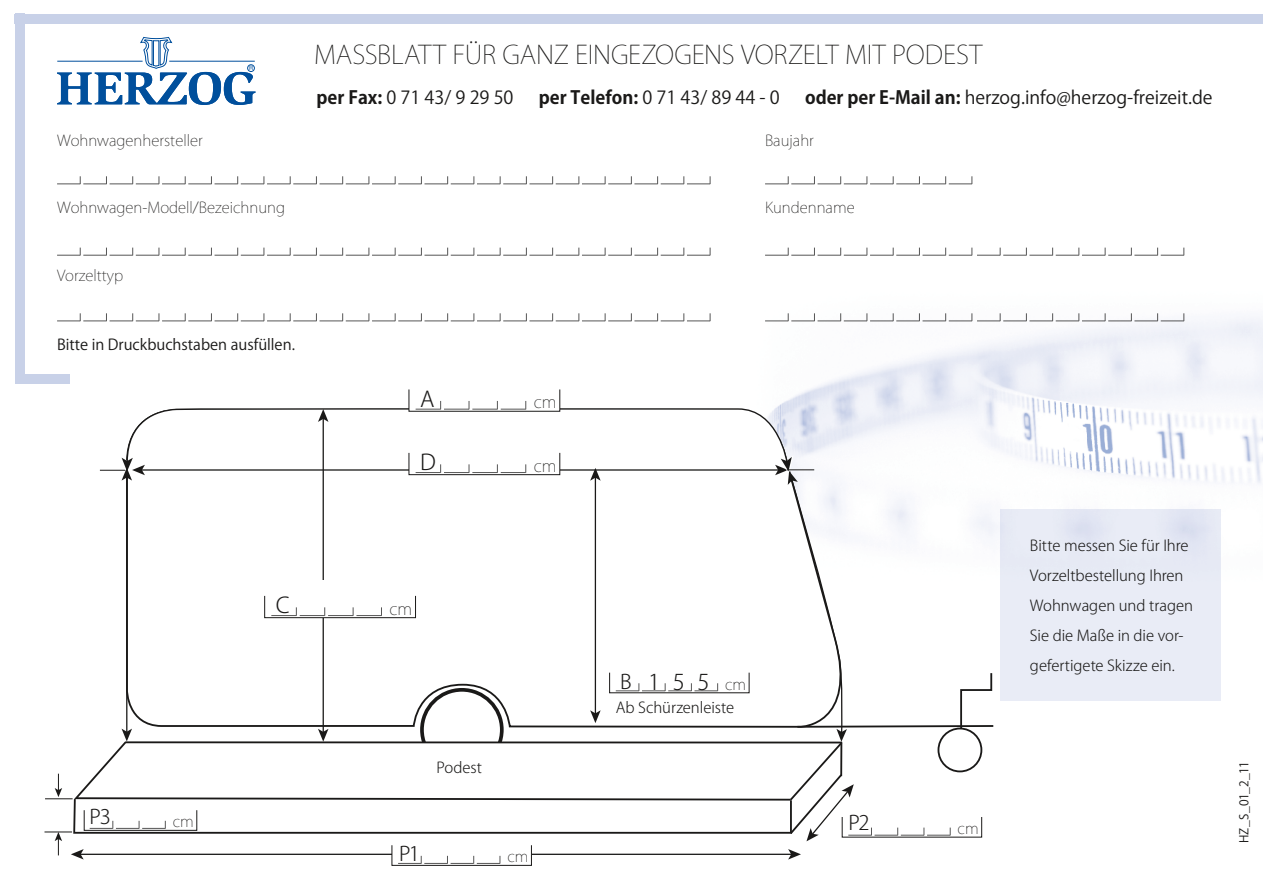
<style>
.page{position:relative;width:1263px;height:893px;background:#fff}
.page>*{position:absolute;margin:0;border:0;box-sizing:border-box;transform-origin:0 0}
.t1{font:200 25.5px "Koz Go Pro";letter-spacing:-.01em;color:#1a1918}
.t2{font:300 21.6px "Koz Go Pro";color:#1a1918}
.t3{font:300 19.95px "Koz Go Pro";color:#1a1918}
.t4{font:18px "Koz Go Pro";color:#1a1918}
.t5{font:200 16.2px "Koz Go Pro";color:#1a1918}
.t6{font:300 15px/30px "Koz Go Pro";letter-spacing:-.005em;color:#1a1918}
.t7{font:200 15px "Koz Go Pro";color:#1a1918}
.t8{font:15px "Koz Go Pro";color:#1a1918}
.t9{font:12px "Koz Go Std";color:#1a1918}
.t10{font:5.85px "Helvetica Neue";color:#004f9c}
.s1{font-weight:700}
.s2{font-size:19.95px}
.s3{font-weight:200;font-size:15px}
</style>
<div class="page">
<div style="left:15px;top:374px;width:54px;height:10px;background:#c8d1e8"></div>
<div style="left:15px;top:14px;width:9px;height:369px;background:#c8d1e8"></div>
<div style="left:15px;top:14px;width:1248px;height:9px;background:#c8d1e8"></div>
<svg style="left:57px;top:37px;width:198px;height:68px"></svg>
<div style="left:247px;top:64px;width:8px;height:8px;border:1px solid #004f9c;border-radius:50%"></div>
<svg style="left:57px;top:248px;width:654px;height:8px"></svg>
<svg style="left:57px;top:176px;width:654px;height:9px"></svg>
<svg style="left:57px;top:313px;width:654px;height:9px"></svg>
<svg style="left:765px;top:176px;width:208px;height:9px"></svg>
<div style="left:1000px;top:509px;width:220px;height:192px;background:#e9ecf6"></div>
<svg style="left:765px;top:248px;width:419px;height:8px"></svg>
<img style="left:765px;top:313px;width:498px;height:268px">
<svg style="left:45px;top:401px;width:950px;height:463px"></svg>
<p class="t7" style="left:57px;top:130px;width:147px">Wohnwagenhersteller</p>
<p class="t10" style="left:249px;top:65px;width:6px">R</p>
<p class="t7" style="left:57px;top:198px;width:229px">Wohnwagen-Modell/Bezeichnung</p>
<p class="t7" style="left:57px;top:265px;width:68px">Vorzelttyp</p>
<p class="t8" style="left:57px;top:335px;width:239px">Bitte in Druckbuchstaben ausfüllen.</p>
<h1 class="t1" style="left:314px;top:38px;width:670px">MaSSblatt für ganz eingezogens Vorzelt mit Podest</h1>
<p class="t4" style="left:317px;top:86px;width:198px"><span class="s1">per Fax:</span> 0 71 43/ 9 29 50</p>
<p class="t4" style="left:539px;top:86px;width:243px"><span class="s1">per Telefon:</span> 0 71 43/ 89 44 - 0</p>
<p class="t4" style="left:805px;top:86px;width:409px"><span class="s1">oder per E-Mail an:</span> herzog.info@herzog-freizeit.de</p>
<p class="t7" style="left:765px;top:130px;width:50px">Baujahr</p>
<h2 class="t2" style="left:420px;top:385px;width:16px">A</h2>
<p class="t5" style="left:534px;top:391px;width:24px">cm</p>
<h2 class="t2" style="left:420px;top:448px;width:17px">D</h2>
<p class="t5" style="left:534px;top:455px;width:24px">cm</p>
<p class="t7" style="left:765px;top:198px;width:91px">Kundenname</p>
<h3 class="t3" style="left:90px;top:803px;width:23px">P3</h3>
<h2 class="t2" style="left:276px;top:591px;width:15px">C</h2>
<p class="t5" style="left:389px;top:598px;width:24px">cm</p>
<p class="t6" style="left:436px;top:752px;width:47px">Podest</p>
<h2 class="t2" style="left:620px;top:668px;width:128px"><span class="s2">B</span> 155 <span class="s3">cm</span></h2>
<p class="t6" style="left:616px;top:693px;width:120px">Ab Schürzenleiste</p>
<p class="t7" style="left:173px;top:812px;width:23px">cm</p>
<h3 class="t3" style="left:848px;top:810px;width:23px">P2</h3>
<p class="t7" style="left:958px;top:819px;width:23px">cm</p>
<h3 class="t3" style="left:399px;top:841px;width:22px">P1</h3>
<p class="t7" style="left:507px;top:847px;width:23px">cm</p>
<p class="t6" style="left:1030px;top:531px;width:165px">Bitte messen Sie für Ihre<br>Vorzeltbestellung Ihren<br>Wohnwagen und tragen<br>Sie die Maße in die vor&shy;gefertigete Skizze ein.</p>
<p class="t9" style="left:1237px;top:843px;width:83px;rotate:-90deg">HZ_S_01_2_11</p>
</div>
